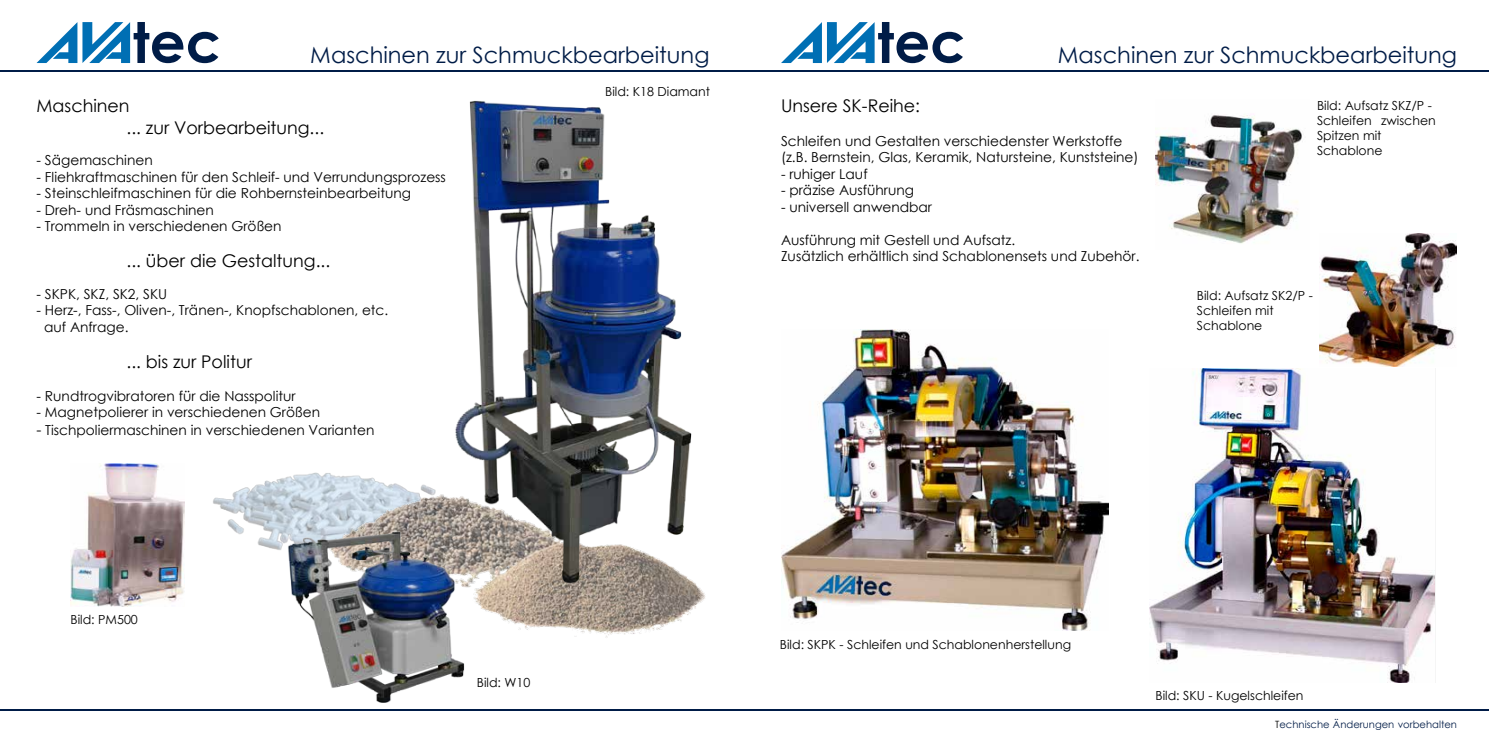
<style>
.page{position:relative;width:1489px;height:745px;background:#fff}
.page>*{position:absolute;margin:0;border:0;box-sizing:border-box;transform-origin:0 0}
.t1{font:22.5px "Century Gothic";color:#001c47}
.t2{font:17.5px/21px "Century Gothic";color:#000}
.t3{font:13.75px/16.5px "Century Gothic";color:#000}
.t4{font:12.5px/15px "Century Gothic";color:#000}
.t5{font:10px "Century Gothic";color:#001c47}
.s1{font-size:15px}
.s2{color:#000}
</style>
<div class="page">
<hr style="left:0;top:70px;width:1488px;height:2px;background:#001c47">
<svg style="left:37px;top:22px;width:182px;height:41px"></svg>
<svg style="left:781px;top:22px;width:182px;height:41px"></svg>
<hr style="left:0;top:708px;width:1488px;height:2px;background:#001c47">
<img style="left:1149px;top:368px;width:285px;height:313px">
<img style="left:1319px;top:233px;width:137px;height:133px">
<img style="left:1155px;top:114px;width:147px;height:130px">
<img style="left:70px;top:463px;width:115px;height:143px">
<img style="left:781px;top:329px;width:327px;height:301px">
<img style="left:213px;top:472px;width:161px;height:75px">
<img style="left:308px;top:479px;width:397px;height:159px">
<img style="left:265px;top:523px;width:236px;height:178px">
<img style="left:387px;top:100px;width:318px;height:489px">
<h1 class="t1" style="left:310px;top:39px;width:400px">Maschinen zur Schmuckbearbeitung</h1>
<h1 class="t1" style="left:1057px;top:39px;width:400px">Maschinen zur Schmuckbearbeitung</h1>
<p class="t2" style="left:127px;top:95px;width:199px;text-indent:-90px">Maschinen<br>... zur Vorbearbeitung...</p>
<p class="t3" style="left:37px;top:151px;width:118px">- Sägemaschinen</p>
<p class="t3" style="left:37px;top:168px;width:411px">- Fliehkraftmaschinen für den Schleif- und Verrundungsprozess</p>
<p class="t3" style="left:37px;top:184px;width:376px">- Steinschleifmaschinen für die Rohbernsteinbearbeitung</p>
<p class="t3" style="left:37px;top:201px;width:179px">- Dreh- und Fräsmaschinen</p>
<p class="t3" style="left:37px;top:217px;width:246px">- Trommeln in verschiedenen Größen</p>
<p class="t2" style="left:127px;top:250px;width:205px">... über die Gestaltung...</p>
<p class="t3" style="left:37px;top:285px;width:132px">- SKPK, SKZ, SK2, SKU</p>
<p class="t3" style="left:44px;top:301px;width:346px;text-indent:-8px">- Herz-, Fass-, Oliven-, Tränen-, Knopfschablonen, etc. auf Anfrage.</p>
<p class="t2" style="left:127px;top:350px;width:127px">... bis zur Politur</p>
<p class="t3" style="left:37px;top:387px;width:260px">- Rundtrogvibratoren für die Nasspolitur</p>
<p class="t3" style="left:37px;top:403px;width:285px">- Magnetpolierer in verschiedenen Größen</p>
<p class="t3" style="left:37px;top:421px;width:339px"><span class="s1">-</span> Tischpoliermaschinen in verschiedenen Varianten</p>
<p class="t4" style="left:70px;top:611px;width:69px">Bild: PM500</p>
<p class="t4" style="left:477px;top:674px;width:55px">Bild: W10</p>
<p class="t4" style="left:605px;top:84px;width:106px">Bild: K18 Diamant</p>
<p class="t2" style="left:781px;top:95px;width:141px">Unsere SK-Reihe:</p>
<p class="t3" style="left:781px;top:132px;width:359px">Schleifen und Gestalten verschiedenster Werkstoffe (z.B. Bernstein, Glas, Keramik, Natursteine, Kunststeine)</p>
<p class="t3" style="left:781px;top:165px;width:88px">- ruhiger Lauf</p>
<p class="t3" style="left:781px;top:181px;width:135px">- präzise Ausführung</p>
<p class="t3" style="left:781px;top:198px;width:153px">- universell anwendbar</p>
<p class="t3" style="left:781px;top:231px;width:360px">Ausführung mit Gestell und Aufsatz.<br>Zusätzlich erhältlich sind Schablonensets und Zubehör.</p>
<p class="t4" style="left:1316px;top:97px;width:120px">Bild: Aufsatz SKZ/P -<br>Schleifen zwischen<br>Spitzen mit<br>Schablone</p>
<p class="t4" style="left:1196px;top:287px;width:117px">Bild: Aufsatz SK2/P -<br>Schleifen mit<br>Schablone</p>
<p class="t4" style="left:780px;top:636px;width:293px">Bild: SKPK - Schleifen und Schablonenherstellung</p>
<p class="t4" style="left:1155px;top:687px;width:149px">Bild: SKU - Kugelschleifen</p>
<p class="t5" style="left:1275px;top:716px;width:183px"><span class="s2">T</span>echnische Änderungen vorbehalten</p>
</div>
